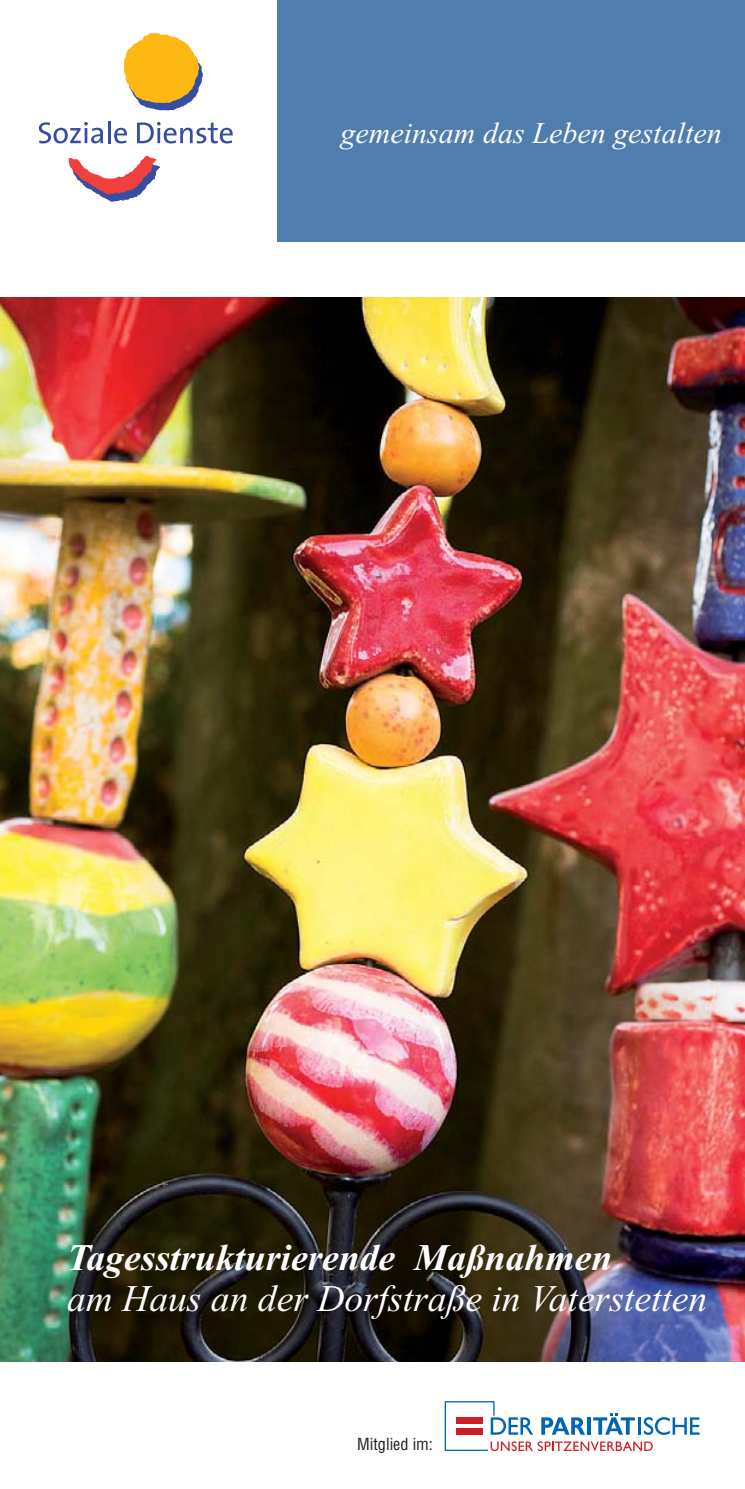
<style>
.page{position:relative;width:745px;height:1489px;background:#fff}
.page>*{position:absolute;margin:0;border:0;box-sizing:border-box;transform-origin:0 0}
.t1{font:italic 37.5px "Times New Roman";color:#fff}
.t2{font:italic 700 37.5px "Times New Roman";color:#fff}
.t3{font:italic 30px "Times New Roman";color:#fff}
.t4{font:condensed 16.25px "Helvetica";color:#231f20}
</style>
<div class="page">
<img style="left:0;top:298px;width:744px;height:1063px">
<div style="left:0;top:0;width:744px;height:241px;background:#4f7dae"></div>
<div style="left:0;top:0;width:276px;height:289px;background:#fff"></div>
<svg style="left:124px;top:33px;width:79px;height:77px"></svg>
<svg style="left:69px;top:156px;width:91px;height:46px"></svg>
<svg style="left:39px;top:122px;width:64px;height:21px"></svg>
<hr style="left:108px;top:121px;width:2px;height:22px;background:#364ea2">
<svg style="left:114px;top:128px;width:13px;height:15px"></svg>
<svg style="left:137px;top:122px;width:95px;height:21px"></svg>
<svg style="left:444px;top:1401px;width:255px;height:50px"></svg>
<p class="t3" style="left:340px;top:122px;width:382px">gemeinsam das Leben gestalten</p>
<p class="t2" style="left:67px;top:1243px;width:546px">Tagesstrukturierende Maßnahmen</p>
<p class="t1" style="left:67px;top:1284px;width:641px">am Haus an der Dorfstraße in Vaterstetten</p>
<p class="t4" style="left:357px;top:1437px;width:77px">Mitglied im:</p>
</div>
